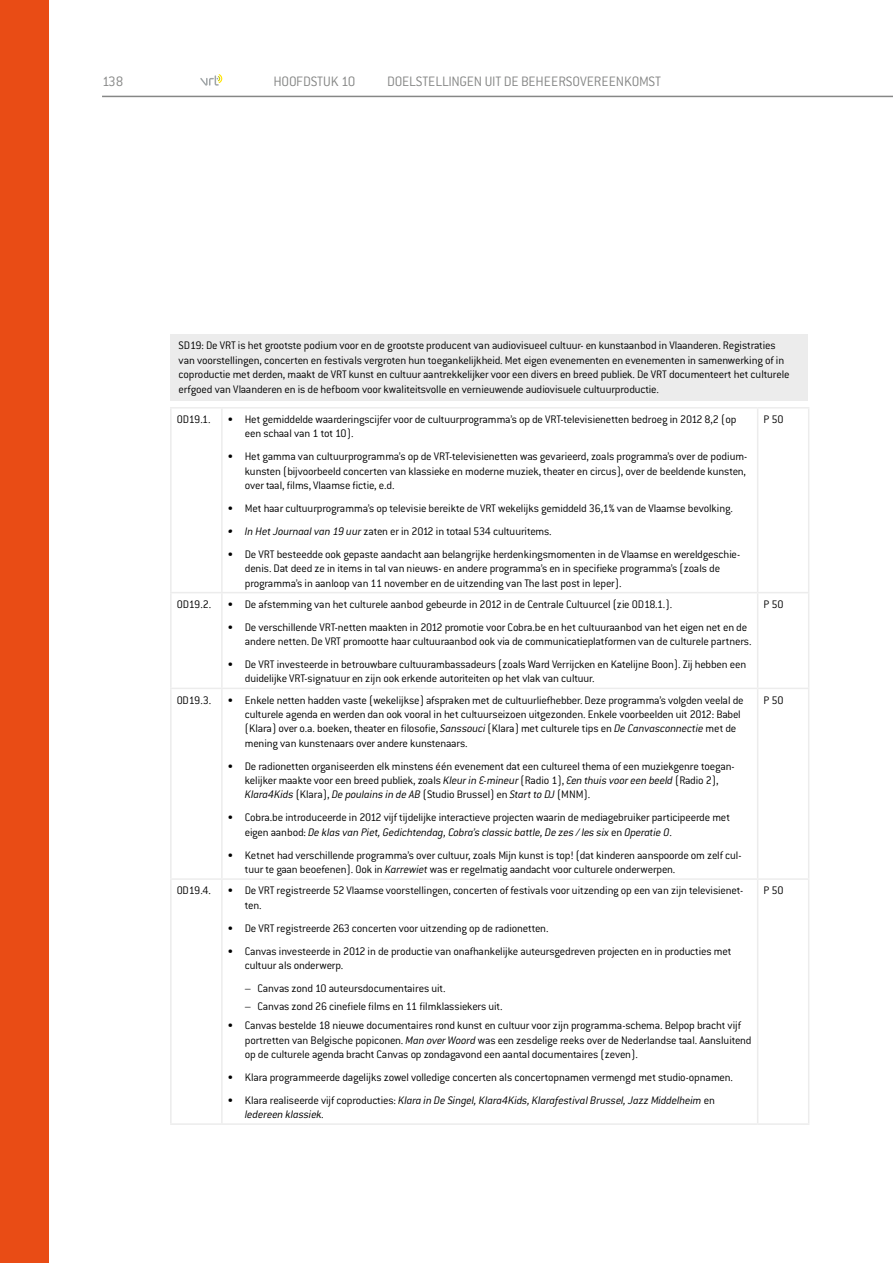
<style>
.page{position:relative;width:893px;height:1263px;background:#fff}
.page>*{position:absolute;margin:0;border:0;box-sizing:border-box;transform-origin:0 0}
.t1{font:300 15px "Conduit ITC";letter-spacing:-.01em;color:#868786}
.t2{font:300 12px/14.4px "Conduit ITC";letter-spacing:-.015em;color:#000}
.t3{font:italic 300 12px/14.4px "Conduit ITC";letter-spacing:-.01em;color:#000}
.s1{font-style:italic}
.s2{font-style:normal}
</style>
<div class="page">
<div style="left:0;top:0;width:48px;height:1263px;background:#e94c15"></div>
<svg style="left:200px;top:74px;width:22px;height:12px"></svg>
<hr style="left:102px;top:96px;width:791px;height:1px;background:#868786">
<div style="left:170px;top:334px;width:638px;height:67px;background:#ececec"></div>
<hr style="left:170px;top:407px;width:52px;height:2px;background:#ececec">
<hr style="left:170px;top:409px;width:2px;height:183px;background:#ececec">
<hr style="left:222px;top:407px;width:536px;height:2px;background:#ececec">
<hr style="left:221px;top:409px;width:2px;height:183px;background:#ececec">
<hr style="left:758px;top:407px;width:51px;height:2px;background:#ececec">
<hr style="left:757px;top:409px;width:1px;height:183px;background:#ececec">
<hr style="left:808px;top:409px;width:1px;height:183px;background:#ececec">
<hr style="left:170px;top:592px;width:52px;height:1px;background:#ececec">
<hr style="left:170px;top:593px;width:2px;height:95px;background:#ececec">
<hr style="left:222px;top:592px;width:536px;height:1px;background:#ececec">
<hr style="left:221px;top:593px;width:2px;height:95px;background:#ececec">
<hr style="left:758px;top:592px;width:51px;height:1px;background:#ececec">
<hr style="left:757px;top:593px;width:1px;height:95px;background:#ececec">
<hr style="left:808px;top:593px;width:1px;height:95px;background:#ececec">
<hr style="left:170px;top:688px;width:52px;height:1px;background:#ececec">
<hr style="left:170px;top:689px;width:2px;height:189px;background:#ececec">
<hr style="left:222px;top:688px;width:536px;height:1px;background:#ececec">
<hr style="left:221px;top:689px;width:2px;height:189px;background:#ececec">
<hr style="left:758px;top:688px;width:51px;height:1px;background:#ececec">
<hr style="left:757px;top:689px;width:1px;height:189px;background:#ececec">
<hr style="left:808px;top:689px;width:1px;height:189px;background:#ececec">
<hr style="left:170px;top:878px;width:52px;height:2px;background:#ececec">
<hr style="left:170px;top:880px;width:2px;height:243px;background:#ececec">
<hr style="left:222px;top:878px;width:536px;height:2px;background:#ececec">
<hr style="left:221px;top:880px;width:2px;height:243px;background:#ececec">
<hr style="left:758px;top:878px;width:51px;height:2px;background:#ececec">
<hr style="left:757px;top:880px;width:1px;height:243px;background:#ececec">
<hr style="left:808px;top:880px;width:1px;height:243px;background:#ececec">
<hr style="left:170px;top:1123px;width:52px;height:2px;background:#ececec">
<hr style="left:222px;top:1123px;width:536px;height:2px;background:#ececec">
<hr style="left:758px;top:1123px;width:51px;height:2px;background:#ececec">
<p class="t1" style="left:102px;top:73px;width:23px">138</p>
<p class="t1" style="left:273px;top:73px;width:84px">HOOFDSTUK 10</p>
<p class="t1" style="left:387px;top:73px;width:269px">Doelstellingen uit de beh eersovereenkomst</p>
<p class="t2" style="left:179px;top:338px;width:612px">SD19: De VRT is het grootste podium voor en de grootste producent van audiovisueel cultuur- en kunstaanbod in Vlaanderen. Registraties van voorstellingen, concerten en festivals vergroten hun toegankelijkheid. Met eigen evenementen en evenementen in samenwerking of in coproductie met derden, maakt de VRT kunst en cultuur aantrekkelijker voor een divers en breed publiek. De VRT documenteert het culturele erfgoed van Vlaanderen en is de hefboom voor kwaliteitsvolle en vernieuwende audiovisuele cultuurproductie.</p>
<p class="t2" style="left:177px;top:412px;width:35px">OD19.1.</p>
<p class="t2" style="left:245px;top:412px;width:493px;text-indent:-17px">• Het gemiddelde waarderingscijfer voor de cultuurprogramma’s op de VRT-televisienetten bedroeg in 2012 8,2 (op een schaal van 1 tot 10).</p>
<p class="t2" style="left:245px;top:449px;width:504px;text-align:justify;text-indent:-17px">• Het gamma van cultuurprogramma’s op de VRT-televisienetten was gevarieerd, zoals programma’s over de podium&shy;kunsten (bijvoorbeeld concerten van klassieke en moderne muziek, theater en circus), over de beeldende kunsten, over taal, films, Vlaamse fictie, e.d.</p>
<p class="t2" style="left:228px;top:501px;width:506px">• Met haar cultuurprogramma’s op televisie bereikte de VRT wekelijks gemiddeld 36,1% van de Vlaamse bevolking.</p>
<p class="t2" style="left:228px;top:524px;width:325px"><span class="s1">• In Het Journaal van 19 uur</span> zaten er in 2012 in totaal 534 cultuuritems.</p>
<p class="t2" style="left:245px;top:547px;width:497px;text-indent:-17px">• De VRT besteedde ook gepaste aandacht aan belangrijke herdenkingsmomenten in de Vlaamse en wereldgeschie&shy;denis. Dat deed ze in items in tal van nieuws- en andere programma’s en in specifieke programma’s (zoals de programma’s in aanloop van 11 november en de uitzending van The last post in Ieper).</p>
<p class="t2" style="left:764px;top:412px;width:21px">P 50</p>
<p class="t2" style="left:177px;top:597px;width:36px">OD19.2.</p>
<p class="t2" style="left:228px;top:597px;width:446px">• De afstemming van het culturele aanbod gebeurde in 2012 in de Centrale Cultuurcel (zie OD18.1.).</p>
<p class="t2" style="left:245px;top:620px;width:508px;text-indent:-17px">• De verschillende VRT-netten maakten in 2012 promotie voor Cobra.be en het cultuuraanbod van het eigen net en de andere netten. De VRT promootte haar cultuuraanbod ook via de communicatieplatformen van de culturele partners.</p>
<p class="t2" style="left:245px;top:657px;width:503px;text-indent:-17px">• De VRT investeerde in betrouwbare cultuurambassadeurs (zoals Ward Verrijcken en Katelijne Boon). Zij hebben een duidelijke VRT-signatuur en zijn ook erkende autoriteiten op het vlak van cultuur.</p>
<p class="t2" style="left:177px;top:693px;width:36px">OD19.3.</p>
<p class="t2" style="left:245px;top:693px;width:500px;text-indent:-17px">• Enkele netten hadden vaste (wekelijkse) afspraken met de cultuurliefhebber. Deze programma’s volgden veelal de culturele agenda en werden dan ook vooral in het cultuurseizoen uitgezonden. Enkele voorbeelden uit 2012: Babel (Klara) over o.a. boeken, theater en filosofie, <span class="s1">Sanssouci</span> (Klara) met culturele tips en <span class="s1">De Canvasconnectie</span> met de mening van kunstenaars over andere kunstenaars.</p>
<p class="t2" style="left:245px;top:759px;width:491px;text-indent:-17px">• De radionetten organiseerden elk minstens één evenement dat een cultureel thema of een muziekgenre toegan&shy;kelijker maakte voor een breed publiek, zoals <span class="s1">Kleur in E-mineur</span> (Radio 1), <span class="s1">Een thuis voor een beeld</span> (Radio 2),<br><span class="s1">Klara4Kids</span> (Klara), <span class="s1">De poulains in de AB</span> (Studio Brussel) en <span class="s1">Start to DJ</span> (MNM).</p>
<p class="t2" style="left:245px;top:810px;width:487px;text-indent:-17px">• Cobra.be introduceerde in 2012 vijf tijdelijke interactieve projecten waarin de mediagebruiker participeerde met eigen aanbod: <span class="s1">De klas van Piet, Gedichtendag, Cobra’s classic battle, De zes / les six</span> en <span class="s1">Operatie 0</span>.</p>
<p class="t2" style="left:245px;top:848px;width:498px;text-indent:-17px">• Ketnet had verschillende programma’s over cultuur, zoals Mijn kunst is top! (dat kinderen aanspoorde om zelf cul&shy;tuur te gaan beoefenen). Ook in <span class="s1">Karrewiet</span> was er regelmatig aandacht voor culturele onderwerpen.</p>
<p class="t2" style="left:177px;top:883px;width:36px">OD19.4.</p>
<p class="t2" style="left:245px;top:883px;width:500px;text-indent:-17px">• De VRT registreerde 52 Vlaamse voorstellingen, concerten of festivals voor uitzending op een van zijn televisienet&shy;ten.</p>
<p class="t2" style="left:228px;top:921px;width:322px">• De VRT registreerde 263 concerten voor uitzending op de radionetten.</p>
<p class="t2" style="left:245px;top:943px;width:488px;text-indent:-17px">• Canvas investeerde in 2012 in de productie van onafhankelijke auteursgedreven projecten en in producties met cultuur als onderwerp.</p>
<p class="t2" style="left:245px;top:981px;width:202px">– Canvas zond 10 auteursdocumentaires uit.</p>
<p class="t2" style="left:245px;top:999px;width:259px">– Canvas zond 26 cinefiele films en 11 filmklassiekers uit.</p>
<p class="t2" style="left:245px;top:1018px;width:508px;text-indent:-17px">• Canvas bestelde 18 nieuwe documentaires rond kunst en cultuur voor zijn programma-schema. Belpop bracht vijf portretten van Belgische popiconen. <span class="s1">Man over Woord</span> was een zesdelige reeks over de Nederlandse taal. Aansluitend op de culturele agenda bracht Canvas op zondagavond een aantal documentaires (zeven).</p>
<p class="t2" style="left:228px;top:1070px;width:507px">• Klara programmeerde dagelijks zowel volledige concerten als concertopnamen vermengd met studio-opnamen.</p>
<p class="t3" style="left:245px;top:1093px;width:472px;text-indent:-17px"><span class="s2">• Klara realiseerde vijf coproducties:</span> Klara in De Singel, Klara4Kids, Klarafestival Brussel, Jazz Middelheim <span class="s2">en<br></span>Iedereen klassiek.</p>
<p class="t2" style="left:764px;top:597px;width:21px">P 50</p>
<p class="t2" style="left:764px;top:693px;width:21px">P 50</p>
<p class="t2" style="left:764px;top:883px;width:21px">P 50</p>
</div>
